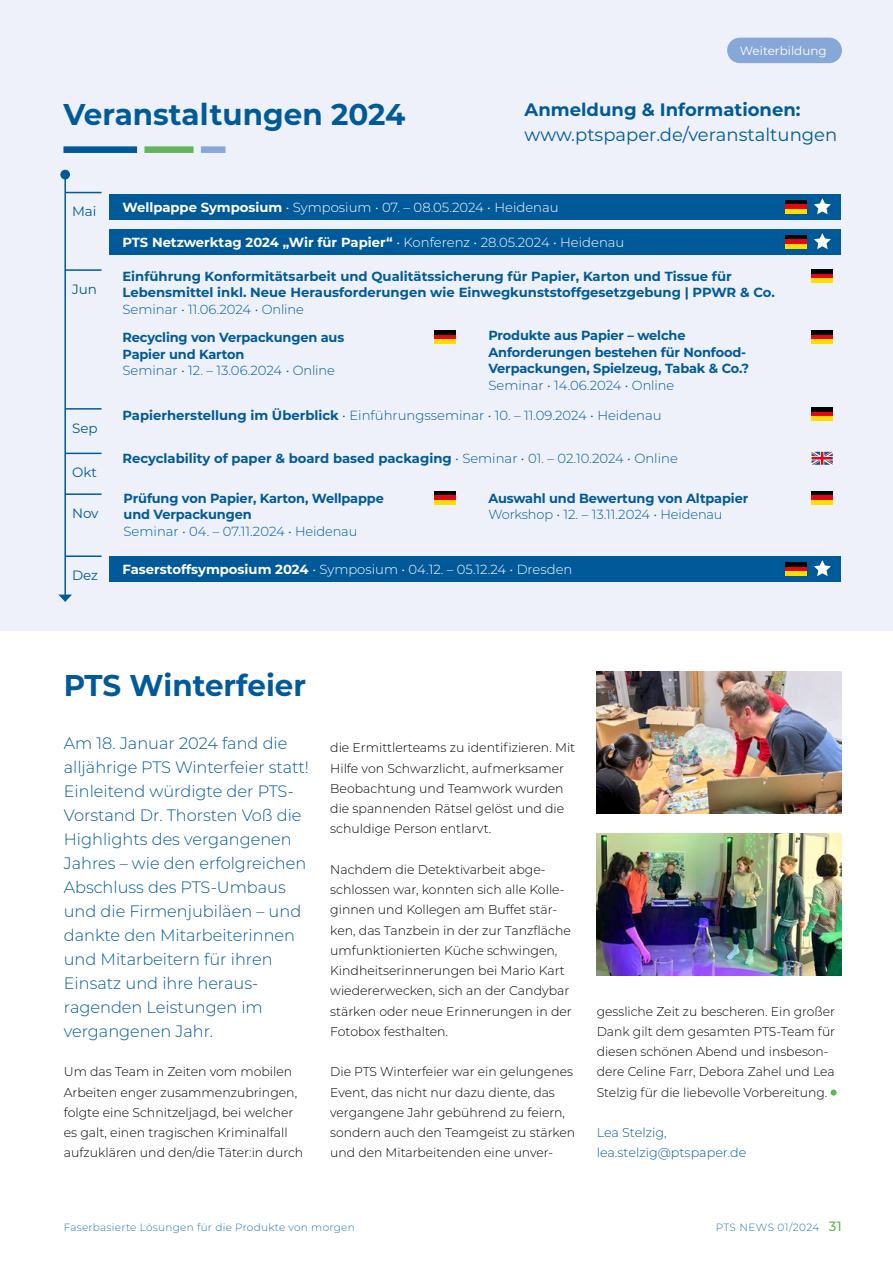
<style>
.page{position:relative;width:893px;height:1263px;background:#fff}
.page>*{position:absolute;margin:0;border:0;box-sizing:border-box;transform-origin:0 0}
.Headline{font:700 30px "Montserrat";color:#005a9a}
.Blickpunkt{font:18px/24.3px "Montserrat";color:#005a9a}
.t1{font:300 16.5px/24px "Montserrat";color:#005a9a}
.Blickpunkt-2{font:13.5px "Montserrat";color:#005a9a}
.t2{font:700 13.2px/16.5px "Montserrat";letter-spacing:-.005em;color:#005a9a}
.t3{font:300 13.2px/16.5px "Montserrat";color:#005a9a}
.t4{font:300 13.2px "Montserrat";color:#fff}
.t5{font:700 13.2px "Montserrat";color:#fff}
.t6{font:300 12.75px/20.2px "Montserrat";color:#000}
.t7{font:300 12.75px "Montserrat";color:#005a9a}
.t8{font:12px "Montserrat";color:#fff}
.t9{font:300 10.5px "Montserrat";letter-spacing:.025em;color:#2473ad}
.s1{font-weight:700}
.s2{font-weight:300}
.s3{font-weight:500;font-size:13.5px;color:#62b55a}
</style>
<div class="page">
<div style="left:0;top:0;width:893px;height:631px;background:#eef1fa"></div>
<div style="left:830px;top:1089px;width:7px;height:6px;background:#62b55a;border-radius:50%"></div>
<div style="left:727px;top:38px;width:115px;height:25px;background:#87a7d8;border-radius:13px"></div>
<img style="left:597px;top:671px;width:245px;height:142px">
<img style="left:597px;top:833px;width:245px;height:142px">
<div style="left:63px;top:146px;width:74px;height:7px;background:#005a9a"></div>
<div style="left:144px;top:146px;width:50px;height:7px;background:#62b55a"></div>
<div style="left:201px;top:146px;width:24px;height:7px;background:#87a7d8"></div>
<div style="left:110px;top:556px;width:731px;height:26px;background:#005a9a"></div>
<div style="left:110px;top:194px;width:731px;height:26px;background:#005a9a"></div>
<div style="left:110px;top:229px;width:731px;height:26px;background:#005a9a"></div>
<svg style="left:811px;top:452px;width:22px;height:13px"></svg>
<hr style="left:64px;top:175px;width:2px;height:420px;background:#005a9a">
<div style="left:60px;top:170px;width:10px;height:9px;background:#005a9a;border-radius:50%"></div>
<svg style="left:59px;top:595px;width:13px;height:7px"></svg>
<hr style="left:65px;top:192px;width:37px;height:1px;background:#005a9a">
<hr style="left:65px;top:269px;width:37px;height:2px;background:#005a9a">
<hr style="left:65px;top:408px;width:37px;height:2px;background:#005a9a">
<hr style="left:65px;top:453px;width:37px;height:1px;background:#005a9a">
<hr style="left:65px;top:493px;width:37px;height:2px;background:#005a9a">
<hr style="left:65px;top:555px;width:37px;height:2px;background:#005a9a">
<svg style="left:814px;top:560px;width:17px;height:16px"></svg>
<svg style="left:814px;top:198px;width:17px;height:16px"></svg>
<svg style="left:814px;top:233px;width:17px;height:16px"></svg>
<hr style="left:811px;top:408px;width:22px;height:4px;background:#000">
<hr style="left:811px;top:412px;width:22px;height:4px;background:#e30613">
<div style="left:811px;top:416px;width:22px;height:5px;background:#fd0"></div>
<div style="left:811px;top:269px;width:22px;height:5px;background:#000"></div>
<hr style="left:811px;top:274px;width:22px;height:4px;background:#e30613">
<div style="left:811px;top:278px;width:22px;height:5px;background:#fd0"></div>
<div style="left:811px;top:330px;width:22px;height:5px;background:#000"></div>
<hr style="left:811px;top:335px;width:22px;height:4px;background:#e30613">
<div style="left:811px;top:339px;width:22px;height:5px;background:#fd0"></div>
<div style="left:811px;top:491px;width:22px;height:5px;background:#000"></div>
<hr style="left:811px;top:496px;width:22px;height:4px;background:#e30613">
<hr style="left:811px;top:500px;width:22px;height:4px;background:#fd0">
<div style="left:434px;top:330px;width:21px;height:5px;background:#000"></div>
<hr style="left:434px;top:335px;width:21px;height:4px;background:#e30613">
<div style="left:434px;top:339px;width:21px;height:5px;background:#fd0"></div>
<div style="left:434px;top:491px;width:21px;height:5px;background:#000"></div>
<hr style="left:434px;top:496px;width:21px;height:4px;background:#e30613">
<hr style="left:434px;top:500px;width:21px;height:4px;background:#fd0">
<div style="left:786px;top:200px;width:21px;height:5px;background:#000"></div>
<hr style="left:786px;top:205px;width:21px;height:4px;background:#e30613">
<hr style="left:786px;top:209px;width:21px;height:4px;background:#fd0">
<hr style="left:786px;top:235px;width:21px;height:4px;background:#000">
<div style="left:786px;top:239px;width:21px;height:5px;background:#e30613"></div>
<hr style="left:786px;top:244px;width:21px;height:4px;background:#fd0">
<hr style="left:786px;top:563px;width:21px;height:4px;background:#000">
<hr style="left:786px;top:567px;width:21px;height:4px;background:#e30613">
<div style="left:786px;top:571px;width:21px;height:5px;background:#fd0"></div>
<p class="Headline" style="left:63px;top:93px;width:343px">Veranstaltungen 2024</p>
<p class="t8" style="left:740px;top:42px;width:88px">Weiterbildung</p>
<p class="Blickpunkt" style="left:525px;top:97px;width:314px"><span class="s1">Anmeldung &amp; Informationen: </span>www.ptspaper.de/veranstaltungen</p>
<p class="Blickpunkt-2" style="left:72px;top:202px;width:26px">Mai</p>
<p class="Blickpunkt-2" style="left:72px;top:280px;width:26px">Jun</p>
<p class="Blickpunkt-2" style="left:72px;top:418px;width:27px">Sep</p>
<p class="Blickpunkt-2" style="left:72px;top:463px;width:26px">Okt</p>
<p class="Blickpunkt-2" style="left:72px;top:504px;width:28px">Nov</p>
<p class="Blickpunkt-2" style="left:72px;top:566px;width:28px">Dez</p>
<p class="t4" style="left:122px;top:198px;width:438px"><span class="s1">Wellpappe Symposium</span> • Symposium • 07. – 08.05.2024 • Heidenau</p>
<p class="t5" style="left:122px;top:233px;width:503px">PTS Netzwerktag 2024 „Wir für Papier“ <span class="s2">• Konferenz • 28.05.2024 • Heidenau</span></p>
<p class="t2" style="left:122px;top:267px;width:611px">Einführung Konformitätsarbeit und Qualitätssicherung für Papier, Karton und Tissue für</p>
<p class="t2" style="left:122px;top:284px;width:654px">Lebensmittel inkl. Neue Herausforderungen wie Einwegkunststoffgesetzgebung | PPWR &amp; Co.</p>
<p class="t3" style="left:122px;top:301px;width:183px">Seminar • 11.06.2024 • Online</p>
<p class="t2" style="left:123px;top:329px;width:223px">Recycling von Verpackungen aus<br>Papier und Karton</p>
<p class="t3" style="left:123px;top:362px;width:214px">Seminar • 12. – 13.06.2024 • Online</p>
<p class="t2" style="left:488px;top:326px;width:262px">Produkte aus Papier – welche Anforderungen bestehen für Nonfood-Verpackungen, Spielzeug, Tabak &amp; Co.?<br><span class="s2">Seminar • 14.06.2024 • Online</span></p>
<p class="t3" style="left:122px;top:407px;width:541px"><span class="s1">Papierherstellung im Überblick</span> • Einführungsseminar • 10. – 11.09.2024 • Heidenau</p>
<p class="t2" style="left:122px;top:450px;width:557px">Recyclability of paper &amp; board based packaging <span class="s2">• Seminar • 01. – 02.10.2024 • Online</span></p>
<p class="t2" style="left:124px;top:489px;width:262px">Prüfung von Papier, Karton, Wellpappe und Verpackungen</p>
<p class="t3" style="left:124px;top:522px;width:235px">Seminar • 04. – 07.11.2024 • Heidenau</p>
<p class="t3" style="left:488px;top:489px;width:261px"><span class="s1">Auswahl und Bewertung von Altpapier<br></span>Workshop • 12. – 13.11.2024 • Heidenau</p>
<p class="t4" style="left:122px;top:560px;width:451px"><span class="s1">Faserstoffsymposium 2024</span> • Symposium • 04.12. – 05.12.24 • Dresden</p>
<p class="Headline" style="left:64px;top:663px;width:244px">PTS Winterfeier</p>
<p class="t1" style="left:64px;top:731px;width:247px">Am 18. Januar 2024 fand die alljährige PTS Winterfeier statt!<br>Einleitend würdigte der PTS-<br>Vorstand Dr. Thorsten Voß die<br>Highlights des vergangenen<br>Jahres – wie den erfolgreichen<br>Abschluss des PTS-Umbaus und die Firmenjubiläen – und dankte den Mitarbeiterinnen und Mitarbeitern für ihren<br>Einsatz und ihre heraus&shy;ragenden Leistungen im vergangenen Jahr.</p>
<p class="t6" style="left:64px;top:1061px;width:241px">Um das Team in Zeiten vom mobilen Arbeiten enger zusammenzubringen, folgte eine Schnitzeljagd, bei welcher es galt, einen tragischen Kriminalfall aufzuklären und den/die Täter:in durch</p>
<p class="t6" style="left:330px;top:737px;width:246px">die Ermittlerteams zu identifizieren. Mit Hilfe von Schwarzlicht, aufmerksamer Beobachtung und Teamwork wurden die spannenden Rätsel gelöst und die schuldige Person entlarvt.</p>
<p class="t6" style="left:330px;top:859px;width:243px">Nachdem die Detektivarbeit abge&shy;schlossen war, konnten sich alle Kolle&shy;ginnen und Kollegen am Buffet stär&shy;ken, das Tanzbein in der zur Tanzfläche umfunktionierten Küche schwingen, Kindheitserinnerungen bei Mario Kart wiedererwecken, sich an der Candybar stärken oder neue Erinnerungen in der Fotobox festhalten.</p>
<p class="t6" style="left:330px;top:1061px;width:247px">Die PTS Winterfeier war ein gelungenes Event, das nicht nur dazu diente, das vergangene Jahr gebührend zu feiern, sondern auch den Teamgeist zu stärken und den Mitarbeitenden eine unver-</p>
<p class="t6" style="left:597px;top:1000px;width:240px">gessliche Zeit zu bescheren. Ein großer Dank gilt dem gesamten PTS-Team für diesen schönen Abend und insbeson&shy;dere Celine Farr, Debora Zahel und Lea Stelzig für die liebevolle Vorbereitung.</p>
<p class="t7" style="left:597px;top:1124px;width:71px">Lea Stelzig,</p>
<p class="t7" style="left:597px;top:1144px;width:151px">lea.stelzig@ptspaper.de</p>
<p class="t9" style="left:64px;top:1220px;width:292px">Faserbasierte Lösungen für die Produkte von morgen</p>
<p class="t9" style="left:716px;top:1220px;width:128px">PTS NEWS 01/2024 <span class="s3">31</span></p>
</div>
